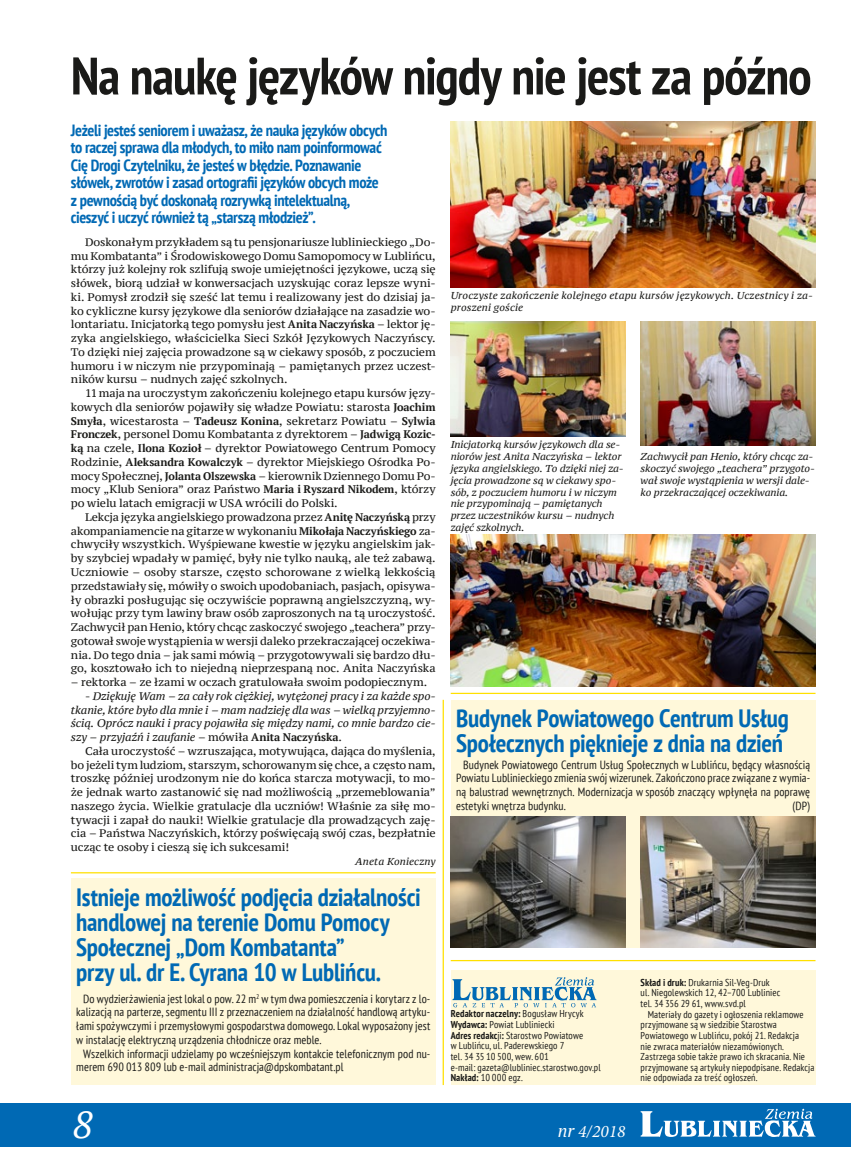
<style>
.page{position:relative;width:851px;height:1170px;background:#fff}
.page>*{position:absolute;margin:0;border:0;box-sizing:border-box;transform-origin:0 0}
.t1{font:700 condensed 52.5px "PT Sans";letter-spacing:-.02em;color:#1a1a18}
.t2{font:italic 37.5px "PT Serif";color:#fff}
.t3{font:700 condensed 25px/25px "PT Sans";letter-spacing:-.01em;color:#0069b4}
.t4{font:italic 17.5px "Minion Pro";color:#fff}
.t5{font:700 condensed 16.25px/17.5px "PT Sans";letter-spacing:-.02em;color:#0069b4}
.t6{font:condensed 11.88px/13.8px "PT Sans";letter-spacing:.005em;color:#1a1a18;text-align:justify}
.t7{font:11px/13.8px "PT Serif Caption";letter-spacing:-.01em;color:#1a1a18;text-align:justify}
.t8{font:italic 11px/13.8px "PT Serif Caption";letter-spacing:-.015em;color:#1a1a18;text-align:justify}
.t9{font:condensed 10px/10.6px "PT Sans";letter-spacing:.015em;color:#1a1a18}
.t10{font:italic 10px/11.9px "PT Serif Caption";letter-spacing:-.005em;color:#1a1a18}
.t11{font:italic 10px/11.9px "PT Serif Caption";letter-spacing:.015em;color:#1a1a18}
.s1{font-family:"PT Serif";font-weight:700}
.s2{font-style:normal}
.s3{font-family:"PT Serif";font-weight:700;font-style:normal}
.s4{font-weight:700}
.s5{font-family:"PT Serif"}
</style>
<div class="page">
<div style="left:0;top:1103px;width:850px;height:43px;background:#0069b4"></div>
<svg style="left:640px;top:1108px;width:175px;height:28px"></svg>
<div style="left:450px;top:699px;width:365px;height:248px;background:#fff8da"></div>
<div style="left:71px;top:878px;width:364px;height:206px;background:#fff8da"></div>
<div style="left:450px;top:970px;width:365px;height:114px;background:#fff8da"></div>
<svg style="left:452px;top:977px;width:144px;height:30px"></svg>
<img style="left:450px;top:816px;width:175px;height:131px">
<img style="left:640px;top:816px;width:175px;height:131px">
<img style="left:450px;top:122px;width:365px;height:165px">
<img style="left:640px;top:321px;width:175px;height:124px">
<img style="left:450px;top:321px;width:175px;height:115px">
<img style="left:450px;top:534px;width:365px;height:152px">
<hr style="left:71px;top:872px;width:364px;height:1px;background:#ffe000">
<hr style="left:450px;top:692px;width:365px;height:2px;background:#ffe000">
<hr style="left:450px;top:959px;width:365px;height:2px;background:#ffe000">
<hr style="left:442px;top:699px;width:2px;height:385px;background:#ffe000">
<h1 class="t1" style="left:71px;top:41px;width:742px">Na naukę języków nigdy nie jest za późno</h1>
<p class="t5" style="left:71px;top:121px;width:318px">Jeżeli jesteś seniorem i uważasz, że nauka języków obcych to raczej sprawa dla młodych, to miło nam poinformować Cię Drogi Czytelniku, że jesteś w błędzie. Poznawanie słówek, zwrotów i zasad ortografii języków obcych może z pewnością być doskonałą rozrywką intelektualną, cieszyć i uczyć również tą „starszą młodzież”.</p>
<p class="t7" style="left:71px;top:235px;width:366px;text-indent:14px">Doskonałym przykładem są tu pensjonariusze lublinieckiego „Do&shy;mu Kombatanta” i Środowiskowego Domu Samopomocy w Lublińcu, którzy już kolejny rok szlifują swoje umiejętności językowe, uczą się słówek, biorą udział w konwersacjach uzyskując coraz lepsze wyni&shy;ki. Pomysł zrodził się sześć lat temu i realizowany jest do dzisiaj ja&shy;ko cykliczne kursy językowe dla seniorów działające na zasadzie wo&shy;lontariatu. Inicjatorką tego pomysłu jest <span class="s1">Anita Naczyńska</span> – lektor ję&shy;zyka angielskiego, właścicielka Sieci Szkół Językowych Naczyńscy.<br>To dzięki niej zajęcia prowadzone są w ciekawy sposób, z poczuciem humoru i w niczym nie przypominają – pamiętanych przez uczest&shy;ników kursu – nudnych zajęć szkolnych.</p>
<p class="t7" style="left:71px;top:386px;width:366px;text-indent:14px">11maja na uroczystym zakończeniu kolejnego etapu kursów języ&shy;kowych dla seniorów pojawiły się władze Powiatu: starosta <span class="s1">Joachim Smyła</span>, wicestarosta – <span class="s1">Tadeusz Konina</span>, sekretarz Powiatu – <span class="s1">Sylwia Fronczek</span>, personel Domu Kombatanta z dyrektorem – <span class="s1">Jadwigą Kozic&shy;ką</span> na czele, <span class="s1">Ilona Kozioł</span> – dyrektor Powiatowego Centrum Pomocy Rodzinie, <span class="s1">Aleksandra Kowalczyk</span> – dyrektor Miejskiego Ośrodka Po&shy;mocy Społecznej, <span class="s1">Jolanta Olszewska</span> – kierownik Dziennego Domu Po&shy;mocy „Klub Seniora” oraz Państwo <span class="s1">Maria i Ryszard Nikodem</span>, którzy po wielu latach emigracji w USA wrócili do Polski.</p>
<p class="t7" style="left:71px;top:510px;width:366px;text-indent:14px">Lekcja języka angielskiego prowadzona przez <span class="s1">Anitę Naczyńską</span> przy akompaniamencie na gitarze w wykonaniu <span class="s1">Mikołaja Naczyńskiego</span> za&shy;chwyciły wszystkich. Wyśpiewane kwestie w języku angielskim jak&shy;by szybciej wpadały w pamięć, były nie tylko nauką, ale też zabawą.<br>Uczniowie – osoby starsze, często schorowane z wielką lekkością przedstawiały się, mówiły o swoich upodobaniach, pasjach, opisywa&shy;ły obrazki posługując się oczywiście poprawną angielszczyzną, wy&shy;wołując przy tym lawiny braw osób zaproszonych na tą uroczystość.<br>Zachwycił pan Henio, który chcąc zaskoczyć swojego „teachera” przy&shy;gotował swoje wystąpienia w wersji daleko przekraczającej oczekiwa&shy;nia. Do tego dnia – jak sami mówią – przygotowywali się bardzo dłu&shy;go, kosztowało ich to niejedną nieprzespaną noc. Anita Naczyńska</p>
<p class="t7" style="left:71px;top:675px;width:358px">– rektorka – ze łzami w oczach gratulowała swoim podopiecznym.</p>
<p class="t8" style="left:71px;top:689px;width:366px;text-indent:14px"><span class="s2">-</span> Dziękuję Wam – za cały rok ciężkiej, wytężonej pracy i za każde spo&shy;tkanie, które było dla mnie i – mam nadzieję dla was – wielką przyjemno&shy;ścią. Oprócz nauki i pracy pojawiła się między nami, co mnie bardzo cie&shy;szy – przyjaźń i zaufanie <span class="s2">– mówiła</span> <span class="s3">Anita Naczyńska</span><span class="s2">.</span></p>
<p class="t7" style="left:71px;top:744px;width:366px;text-indent:14px">Cała uroczystość – wzruszająca, motywująca, dająca do myślenia, bo jeżeli tym ludziom, starszym, schorowanym się chce, a często nam, troszkę później urodzonym nie do końca starcza motywacji, to mo&shy;że jednak warto zastanowić się nad możliwością „przemeblowania” naszego życia. Wielkie gratulacje dla uczniów! Właśnie za siłę mo&shy;tywacji i zapał do nauki! Wielkie gratulacje dla prowadzących zaję&shy;cia – Państwa Naczyńskich, którzy poświęcają swój czas, bezpłatnie ucząc te osoby i cieszą się ich sukcesami!</p>
<p class="t10" style="left:355px;top:855px;width:82px">Aneta Konieczny</p>
<p class="t11" style="left:450px;top:289px;width:363px">Uroczyste zakończenie kolejnego etapu kursów językowych. Uczestnicy i za&shy;proszeni goście</p>
<p class="t10" style="left:450px;top:438px;width:174px">Inicjatorką kursów językowch dla se&shy;niorów jest Anita Naczyńska – lektor języka angielskiego. To dzięki niej za&shy;jęcia prowadzone są w ciekawy spo&shy;sób, z poczuciem humoru i w niczym nie przypominają – pamiętanych przez uczestników kursu – nudnych zajęć szkolnych.</p>
<p class="t10" style="left:640px;top:450px;width:176px">Zachwycił pan Henio, który chcąc za&shy;skoczyć swojego „teachera” przygoto&shy;wał swoje wystąpienia w wersji dale&shy;ko przekraczającej oczekiwania.</p>
<h3 class="t3" style="left:456px;top:705px;width:334px">Budynek Powiatowego Centrum Usług<br>Społecznych pięknieje z dnia na dzień</h3>
<p class="t6" style="left:456px;top:757px;width:355px;text-indent:7px">Budynek Powiatowego Centrum Usług Społecznych w Lublińcu, będący własnością Powiatu Lublinieckiego zmienia swój wizerunek. Zakończono prace związane z wymia&shy;ną balustrad wewnętrznych. Modernizacja w sposób znaczący wpłynęła na poprawę estetyki wnętrza budynku.</p>
<p class="t6" style="left:792px;top:798px;width:19px">(DP)</p>
<h3 class="t3" style="left:76px;top:884px;width:346px">Istnieje możliwość podjęcia działalności handlowej na terenie Domu Pomocy Społecznej „Dom Kombatanta”<br>przy ul. dr E. Cyrana 10 w Lublińcu.</h3>
<p class="t6" style="left:83px;top:991px;width:348px">Do wydzierżawienia jest lokal o pow. 22 m<sup>2</sup> w tym dwa pomieszczenia i korytarz z lo-</p>
<p class="t6" style="left:76px;top:1004px;width:355px">kalizacją na parterze, segmentu III z przeznaczeniem na działalność handlową artyku-</p>
<p class="t6" style="left:76px;top:1018px;width:355px">łami spożywczymi i przemysłowymi gospodarstwa domowego. Lokal wyposażony jest</p>
<p class="t6" style="left:76px;top:1032px;width:246px">w instalację elektryczną urządzenia chłodnicze oraz meble.</p>
<p class="t6" style="left:83px;top:1046px;width:348px">Wszelkich informacji udzielamy po wcześniejszym kontakcie telefonicznym pod nu-</p>
<p class="t6" style="left:76px;top:1059px;width:269px">merem 690 013 809 lub e‑mail administracja@dpskombatant.pl</p>
<h2 class="t2" style="left:74px;top:1100px;width:21px">8</h2>
<p class="t9" style="left:450px;top:1008px;width:151px"><span class="s4">Redaktor naczelny:</span> Bogusław Hrycyk<br><span class="s4">Wydawca:</span> Powiat Lubliniecki<br><span class="s4">Adres redakc</span>ji<span class="s4">:</span> Starostwo Powiatowe<br>w Lublińcu, ul. Paderewskiego 7<br>tel. 34 35 10 500, wew. 601<br>e‑mail: gazeta@lubliniec.starostwo.gov.pl<br><span class="s4">Nakład:</span> 10 000 egz.</p>
<p class="t9" style="left:640px;top:976px;width:141px"><span class="s4">Skład i druk:</span> Drukarnia Sil‑Veg‑Druk ul. Niegolewskich 12, 42–700 Lubliniec tel. 34 356 29 61, www.svd.pl</p>
<p class="t9" style="left:640px;top:1008px;width:175px;text-indent:7px">Materiały do gazety i ogłoszenia reklamowe przyjmowane są w siedzibie Starostwa Powiatowego w Lublińcu, pokój 21. Redakcja<br>nie zwraca materiałów niezamówionych.<br>Zastrzega sobie także prawo ich skracania. Nie przyjmowane są artykuły niepodpisane. Redakcja nie odpowiada za treść ogłoszeń.</p>
<h3 class="t4" style="left:557px;top:1119px;width:69px"><span class="s5">nr</span> 4/2018</h3>
</div>
